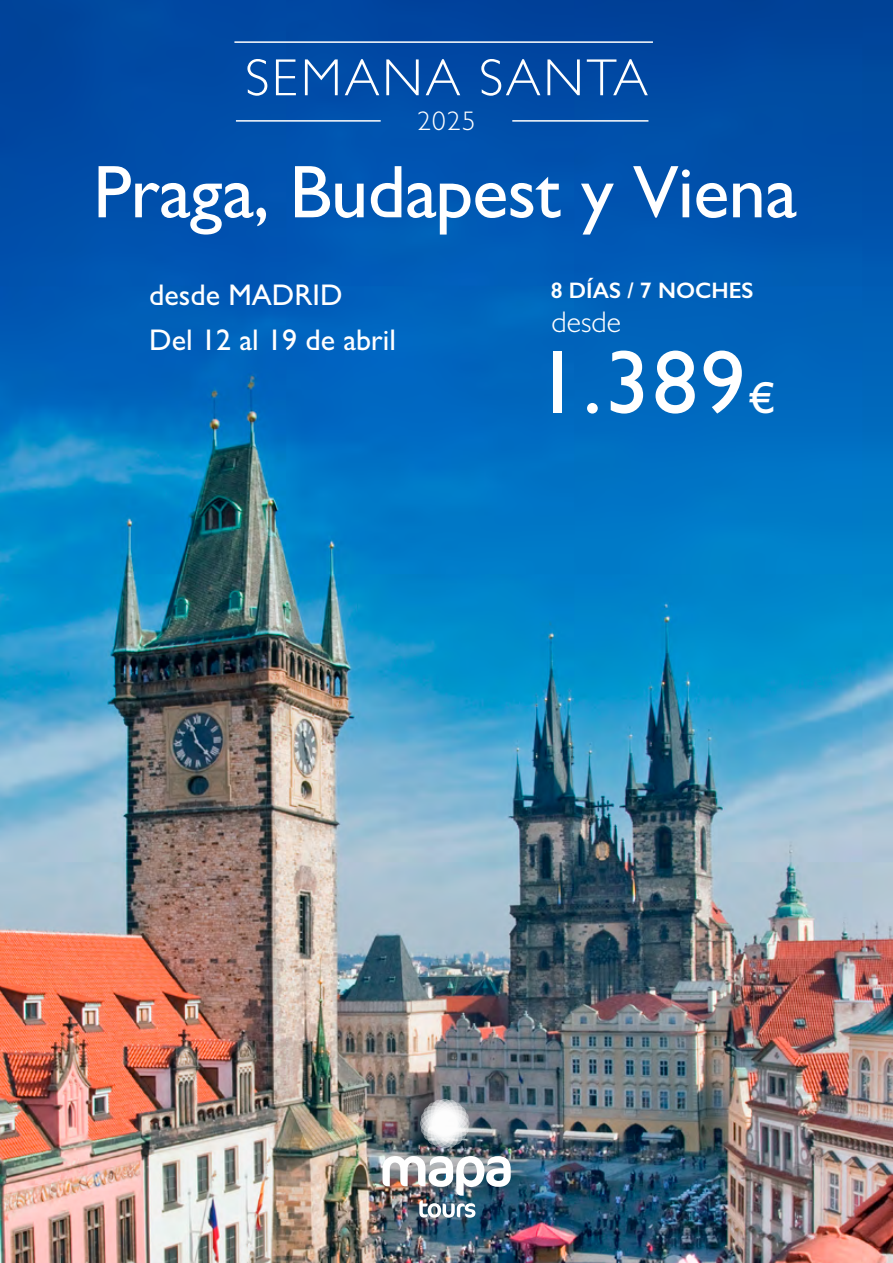
<style>
.page{position:relative;width:893px;height:1263px;background:#fff}
.page>*{position:absolute;margin:0;border:0;box-sizing:border-box;transform-origin:0 0}
.t1{font:500 90px "Gill Sans";color:#fff}
.t2{font:500 75px "Gill Sans";letter-spacing:-.01em;color:#fff}
.t3{font:300 52.5px "Gill Sans";letter-spacing:.05em;color:#fff}
.t4{font:500 30px/44.5px "Gill Sans";color:#fff}
.t5{font:300 30px "Gill Sans";color:#fff}
.t6{font:300 27px "Gill Sans";color:#fff}
.t7{font:600 22.5px "Gill Sans";color:#fff}
.s1{font-size:45px}
</style>
<div class="page">
<img style="left:0;top:0;width:893px;height:1263px">
<svg style="left:421px;top:1100px;width:48px;height:47px"></svg>
<img style="left:382px;top:1156px;width:129px;height:62px">
<hr style="left:236px;top:120px;width:145px;height:2px;background:#fff">
<hr style="left:512px;top:120px;width:136px;height:2px;background:#fff">
<hr style="left:234px;top:41px;width:419px;height:2px;background:#fff">
<h3 class="t3" style="left:245px;top:46px;width:405px">SEMANA SANTA</h3>
<p class="t6" style="left:417px;top:104px;width:60px">2025</p>
<h2 class="t2" style="left:93px;top:147px;width:705px">Praga, Budapest y Viena</h2>
<p class="t4" style="left:149px;top:272px;width:248px">desde MADRID<br>Del 12 al 19 de abril</p>
<p class="t7" style="left:551px;top:277px;width:204px">8 DÍAS / 7 NOCHES</p>
<p class="t5" style="left:552px;top:304px;width:71px">desde</p>
<h1 class="t1" style="left:535px;top:329px;width:242px">1.389<span class="s1">€</span></h1>
</div>
